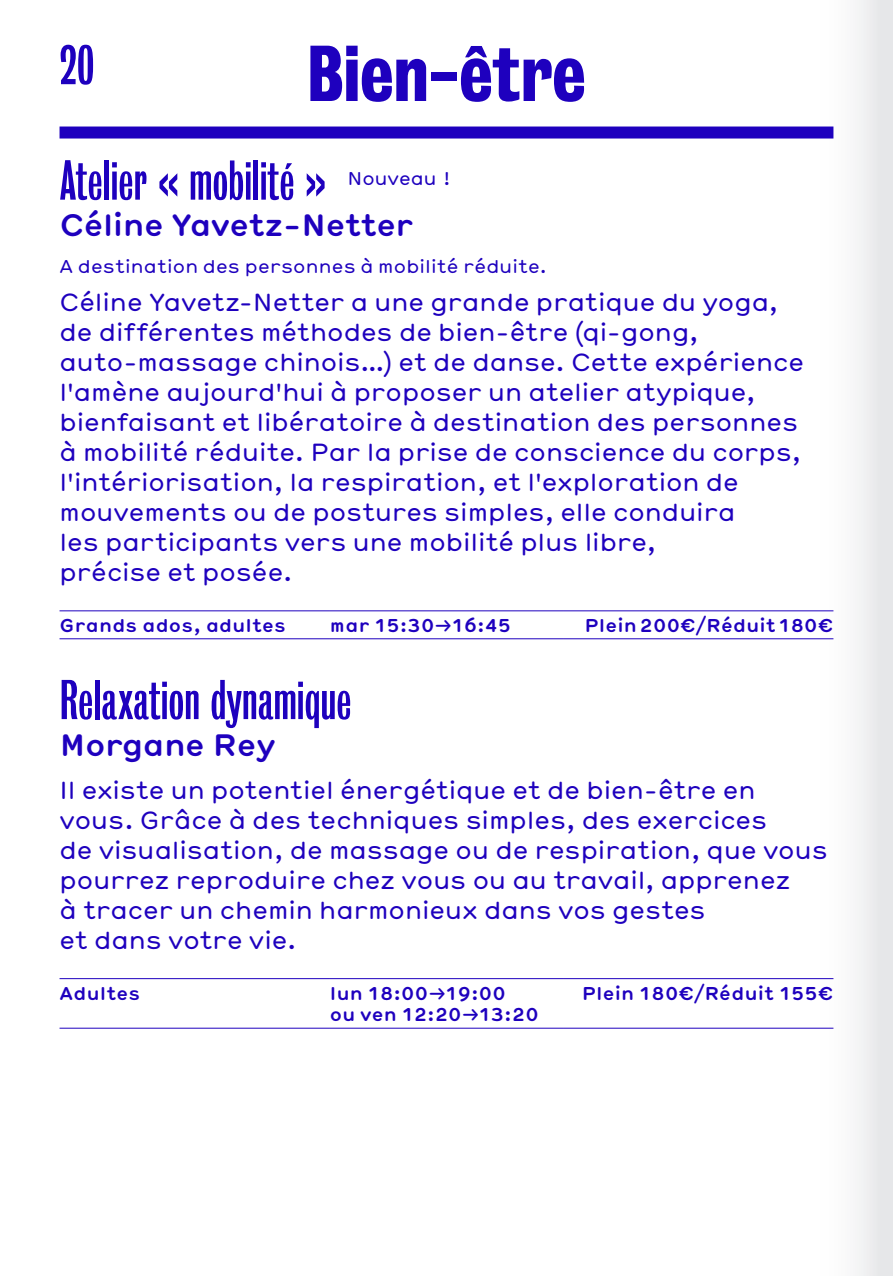
<style>
.page{position:relative;width:893px;height:1276px;background:#fff}
.page>*{position:absolute;margin:0;border:0;box-sizing:border-box;transform-origin:0 0}
.t1{font:700 72px "Bureau Grot Cond";color:#1e00be}
.t2{font:51px "Bureau Grot Comp";letter-spacing:.01em;color:#1e00be}
.t3{font:700 30px "Hermes";letter-spacing:-.02em;color:#1e00be}
.t4{font:24px/30px "Hermes";color:#1e00be}
.t5{font:700 18px/21.6px "Hermes";letter-spacing:.01em;color:#1e00be}
.t6{font:18px "Hermes";letter-spacing:.005em;color:#1e00be}
</style>
<div class="page">
<div style="left:725px;top:0;width:168px;height:1276px;background:linear-gradient(to right,#fff,#eeeff0)"></div>
<div style="left:60px;top:126px;width:773px;height:12px;background:#1e00be"></div>
<hr style="left:60px;top:610px;width:270px;height:1px;background:#1e00be">
<hr style="left:330px;top:610px;width:233px;height:1px;background:#1e00be">
<hr style="left:563px;top:610px;width:270px;height:1px;background:#1e00be">
<hr style="left:60px;top:638px;width:270px;height:1px;background:#1e00be">
<hr style="left:330px;top:638px;width:233px;height:1px;background:#1e00be">
<hr style="left:563px;top:638px;width:270px;height:1px;background:#1e00be">
<hr style="left:60px;top:978px;width:270px;height:1px;background:#1e00be">
<hr style="left:330px;top:978px;width:233px;height:1px;background:#1e00be">
<hr style="left:563px;top:978px;width:270px;height:1px;background:#1e00be">
<hr style="left:60px;top:1027px;width:270px;height:1px;background:#1e00be">
<hr style="left:330px;top:1027px;width:233px;height:1px;background:#1e00be">
<hr style="left:563px;top:1027px;width:270px;height:1px;background:#1e00be">
<h2 class="t2" style="left:60px;top:37px;width:36px">20</h2>
<h1 class="t1" style="left:307px;top:32px;width:280px">Bien-être</h1>
<h2 class="t2" style="left:60px;top:152px;width:268px">Atelier « mobilité »</h2>
<p class="t6" style="left:347px;top:165px;width:105px">Nouveau !</p>
<p class="t3" style="left:60px;top:202px;width:355px">Céline Yavetz-Netter</p>
<p class="t6" style="left:60px;top:253px;width:489px">A destination des personnes à mobilité réduite.</p>
<p class="t4" style="left:60px;top:286px;width:746px">Céline Yavetz-Netter a une grande pratique du yoga, de différentes méthodes de bien-être (qi-gong, auto-massage chinois…) et de danse. Cette expérience l'amène aujourd'hui à proposer un atelier atypique, bienfaisant et libératoire à destination des personnes à mobilité réduite. Par la prise de conscience du corps, l'intériorisation, la respiration, et l'exploration de mouvements ou de postures simples, elle conduira<br>les participants vers une mobilité plus libre,<br>précise et posée.</p>
<p class="t5" style="left:60px;top:613px;width:228px">Grands ados, adultes</p>
<p class="t5" style="left:330px;top:613px;width:183px">mar 15:30-&gt;16:45</p>
<p class="t5" style="left:585px;top:613px;width:250px">Plein 200€/Réduit 180€</p>
<h2 class="t2" style="left:60px;top:671px;width:293px">Relaxation dynamique</h2>
<p class="t3" style="left:60px;top:723px;width:217px">Morgane Rey</p>
<p class="t4" style="left:60px;top:774px;width:770px">Il existe un potentiel énergétique et de bien-être en vous. Grâce à des techniques simples, des exercices<br>de visualisation, de massage ou de respiration, que vous pourrez reproduire chez vous ou au travail, apprenez<br>à tracer un chemin harmonieux dans vos gestes<br>et dans votre vie.</p>
<p class="t5" style="left:60px;top:981px;width:83px">Adultes</p>
<p class="t5" style="left:330px;top:981px;width:210px">lun 18:00-&gt;19:00<br>ou ven 12:20-&gt;13:20</p>
<p class="t5" style="left:582px;top:981px;width:253px">Plein 180€/Réduit 155€</p>
</div>
